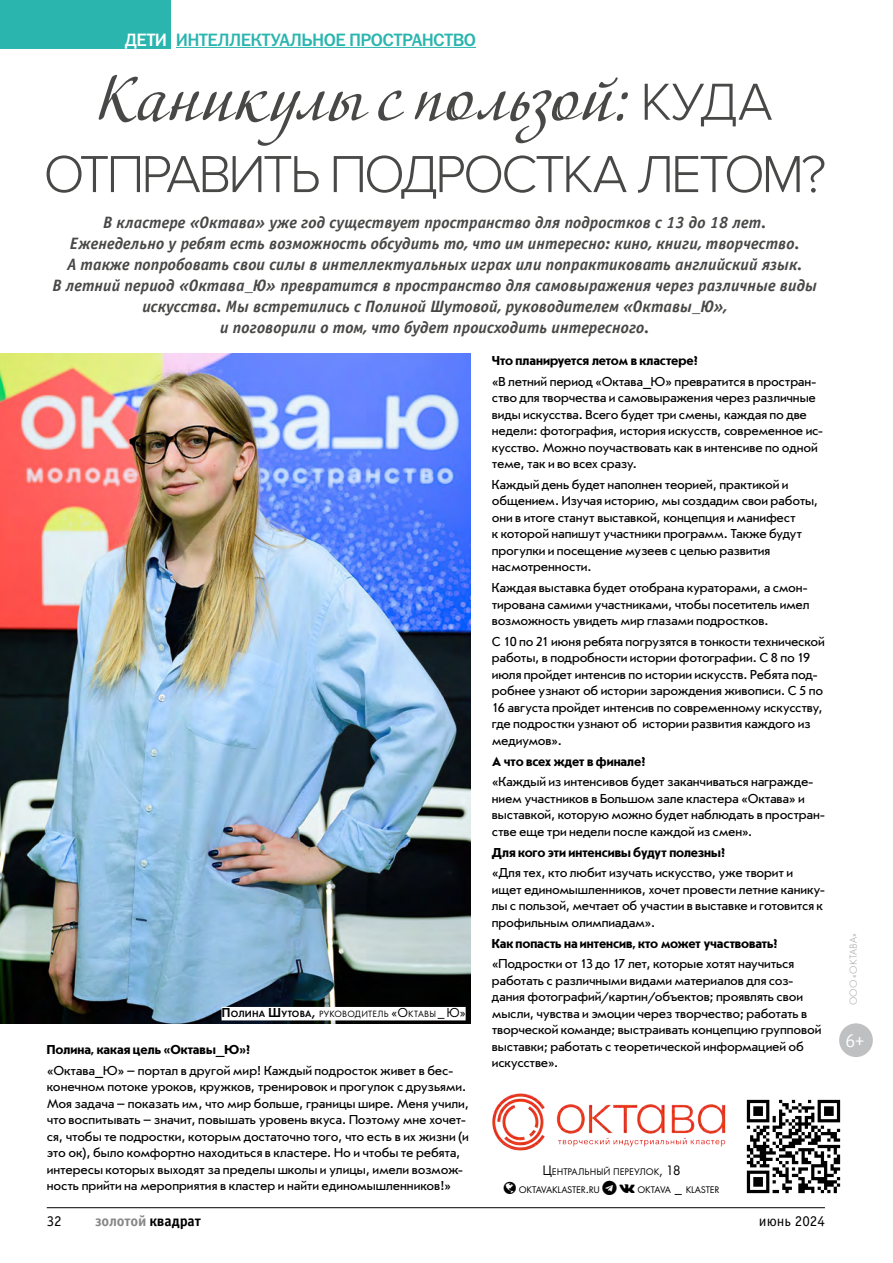
<style>
.page{position:relative;width:893px;height:1263px;background:#fff}
.page>*{position:absolute;margin:0;border:0;box-sizing:border-box;transform-origin:0 0}
.t1{font:63px "Adventure C";letter-spacing:.03em;color:#484847}
.t2{font:300 54px "Proxima Nova";letter-spacing:-.06em;color:#484847}
.t3{font:18px "Franklin Gothic Medium C";letter-spacing:-.025em;color:#2ab5af}
.t4{font:18px "PT Sans";color:#fff}
.t5{font:italic 700 16.5px/21px "Officina Sans C";color:#484847;text-align:center}
.t6{font:700 15px "Officina Sans C";letter-spacing:-.01em;color:#868786}
.t7{font:15px "Officina Sans C";color:#000}
.t8{font:13.5px/16.5px "Journal Sans C";letter-spacing:-.015em;color:#000}
.t9{font:700 13.5px "Journal Sans C";letter-spacing:-.02em;color:#000}
.t10{font:10.5px "Futura Light C";letter-spacing:.015em;color:#9c9c9d}
.t11{font:10.05px "Futura Book C";color:#000}
.t12{font:9.45px "Futura Book C";letter-spacing:.025em;color:#000}
.s1{color:#fff}
.s2{font-family:"Proxima Nova";font-weight:300;font-size:54px}
.s3{font-family:"Futura Demi C";font-size:13.5px}
.s4{font-family:"Futura Demi C"}
.s5{font-size:13.5px}
.s6{font-size:14.25px}
.s7{color:#000}
</style>
<div class="page">
<hr style="left:47px;top:1207px;width:778px;height:1px;background:#000">
<img style="left:0;top:354px;width:471px;height:669px">
<div style="left:839px;top:1023px;width:34px;height:34px;background:#bfc0c1;border-radius:50%"></div>
<img style="left:492px;top:1093px;width:234px;height:58px">
<div style="left:222px;top:1007px;width:244px;height:13px;background:#fff"></div>
<img style="left:746px;top:1099px;width:95px;height:95px">
<div style="left:0;top:0;width:170px;height:49px;background:#2ab5af"></div>
<hr style="left:176px;top:47px;width:300px;height:1px;background:#2ab5af">
<h3 class="t3" style="left:125px;top:30px;width:353px"><span class="s1">дети</span> интеллектуальное пространство</h3>
<h1 class="t1" style="left:97px;top:62px;width:677px">Каникулы с пользой: <span class="s2">куда</span></h1>
<h2 class="t2" style="left:43px;top:143px;width:784px">отправить подростка летом?</h2>
<p class="t5" style="left:52px;top:212px;width:766px">В кластере «Октава» уже год существует пространство для подростков с 13 до 18 лет.<br>Еженедельно у ребят есть возможность обсудить то, что им интересно: кино, книги, творчество.<br>А также попробовать свои силы в интеллектуальных играх или попрактиковать английский язык.<br>В летний период «Октава_Ю» превратится в пространство для самовыражения через различные виды искусства. Мы встретились с Полиной Шутовой, руководителем «Октавы_Ю»,<br>и поговорили о том, что будет происходить интересного.</p>
<p class="t12" style="left:222px;top:1008px;width:246px"><span class="s3">П</span> <span class="s4">олина</span> <span class="s3">Ш</span><span class="s4">утова</span><span class="s3">,</span> РУКОВОДИТЕЛЬ <span class="s5">«О</span>КТАВЫ <span class="s5">_Ю»</span></p>
<p class="t9" style="left:47px;top:1042px;width:205px">Полина, какая цель «Октавы_Ю»?</p>
<p class="t8" style="left:47px;top:1062px;width:424px">«Октава_Ю» – портал в другой мир! Каждый подросток живет в бес&shy;конечном потоке уроков, кружков, тренировок и прогулок с друзьями.<br>Моя задача – показать им, что мир больше, границы шире. Меня учили, что воспитывать – значит, повышать уровень вкуса. Поэтому мне хочет&shy;ся, чтобы те подростки, которым достаточно того, что есть в их жизни (и это ок), было комфортно находиться в кластере. Но и чтобы те ребята, интересы которых выходят за пределы школы и улицы, имели возмож&shy;ность прийти на мероприятия в кластер и найти единомышленников!»</p>
<p class="t9" style="left:492px;top:353px;width:208px">Что планируется летом в кластере?</p>
<p class="t8" style="left:492px;top:373px;width:333px">«В летний период «Октава_Ю» превратится в простран&shy;ство для творчества и самовыражения через различные виды искусства. Всего будет три смены, каждая по две недели: фотография, история искусств, современное ис&shy;кусство. Можно поучаствовать как в интенсиве по одной теме, так и во всех сразу.</p>
<p class="t8" style="left:492px;top:476px;width:328px">Каждый день будет наполнен теорией, практикой и общением. Изучая историю, мы создадим свои работы, они в итоге станут выставкой, концепция и манифест<br>к которой напишут участники программ. Также будут прогулки и посещение музеев с целью развития насмотренности.</p>
<p class="t8" style="left:492px;top:580px;width:319px">Каждая выставка будет отобрана кураторами, а смон&shy;тирована самими участниками, чтобы посетитель имел возможность увидеть мир глазами подростков.</p>
<p class="t8" style="left:492px;top:633px;width:335px">С 10 по 21 июня ребята погрузятся в тонкости технической работы, в подробности истории фотографии. С 8 по 19 июля пройдет интенсив по истории искусств. Ребята под&shy;робнее узнают об истории зарождения живописи. С 5 по 16 августа пройдет интенсив по современному искусству, где подростки узнают об истории развития каждого из медиумов».</p>
<p class="t9" style="left:492px;top:754px;width:156px">А что всех ждет в финале?</p>
<p class="t8" style="left:492px;top:774px;width:334px">«Каждый из интенсивов будет заканчиваться награжде&shy;нием участников в Большом зале кластера «Октава» и выставкой, которую можно будет наблюдать в простран&shy;стве еще три недели после каждой из смен».</p>
<p class="t9" style="left:492px;top:845px;width:235px">Для кого эти интенсивы будут полезны?</p>
<p class="t8" style="left:492px;top:865px;width:335px">«Для тех, кто любит изучать искусство, уже творит и ищет единомышленников, хочет провести летние канику&shy;лы с пользой, мечтает об участии в выставке и готовится к профильным олимпиадам».</p>
<p class="t9" style="left:492px;top:936px;width:288px">Как попасть на интенсив, кто может участвовать?</p>
<p class="t8" style="left:492px;top:956px;width:331px">«Подростки от 13 до 17 лет, которые хотят научиться работать с различными видами материалов для соз&shy;дания фотографий/картин/объектов; проявлять свои мысли, чувства и эмоции через творчество; работать в творческой команде; выстраивать концепцию групповой выставки; работать с теоретической информацией об искусстве».</p>
<p class="t11" style="left:542px;top:1166px;width:140px"><span class="s6">Ц</span>ЕНТРАЛЬНЫЙ ПЕРЕУЛОК<span class="s6">, 18</span></p>
<p class="t11" style="left:519px;top:1184px;width:14px">OKTAVAK</p>
<p class="t11" style="left:558px;top:1184px;width:10px">LASTER</p>
<p class="t11" style="left:586px;top:1184px;width:16px"><span class="s6">.</span>RU</p>
<p class="t11" style="left:637px;top:1184px;width:14px">OKTAVA</p>
<p class="t11" style="left:675px;top:1184px;width:26px"><span class="s6">_</span> KLASTER</p>
<p class="t7" style="left:47px;top:1213px;width:16px">32</p>
<p class="t6" style="left:95px;top:1212px;width:107px">золотой <span class="s7">квадрат</span></p>
<p class="t7" style="left:759px;top:1213px;width:67px">июнь 2024</p>
<p class="t10" style="left:848px;top:1005px;width:74px;rotate:-90deg">ООО «ОКТАВА»</p>
<h3 class="t4" style="left:845px;top:1029px;width:20px">6+</h3>
</div>
